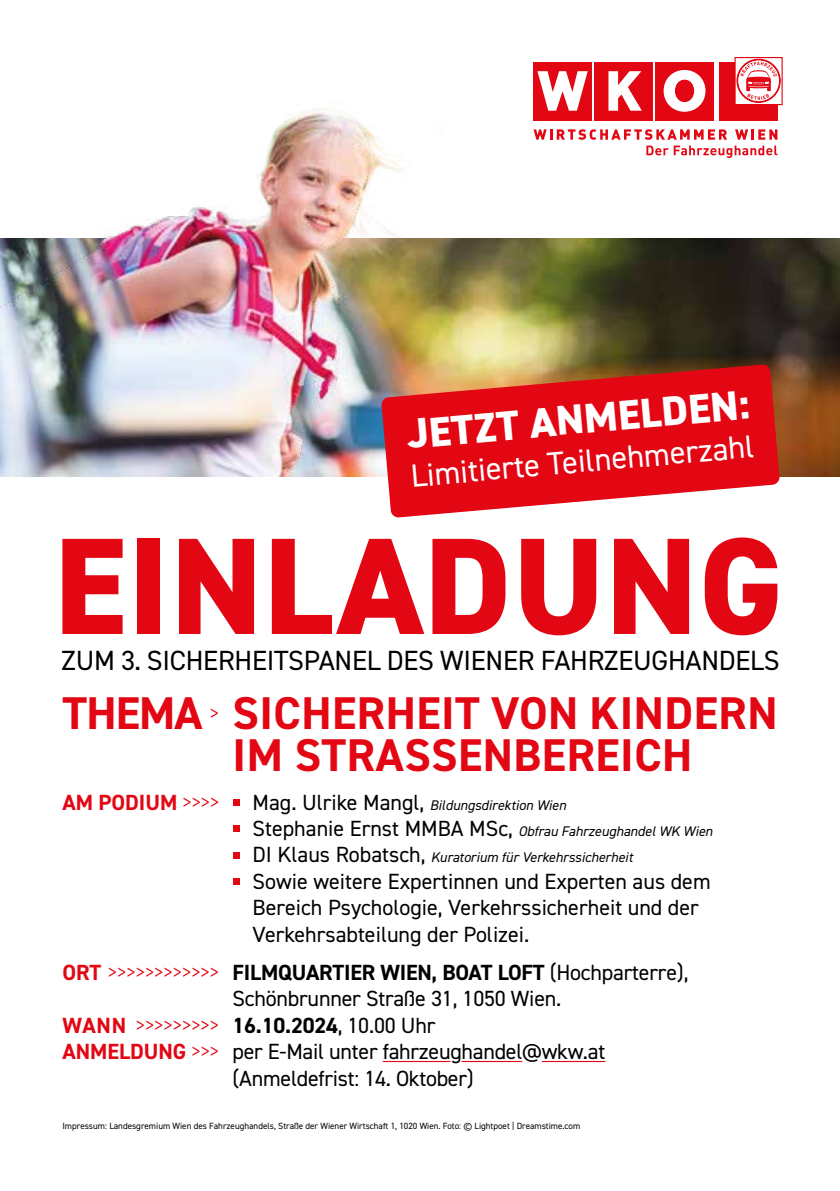
<style>
.page{position:relative;width:840px;height:1191px;background:#fff}
.page>*{position:absolute;margin:0;border:0;box-sizing:border-box;transform-origin:0 0}
.t1{font:800 137.8px "DIN2014";letter-spacing:.01em;color:#e30613}
.t2{font:700 46px/42px "DIN2014";letter-spacing:.01em;color:#e30613}
.t3{font:800 41.8px "DIN2014";color:#fff}
.t4{font:32.2px "DIN2014";color:#fff}
.t5{font:27.8px "DIN2014";letter-spacing:-.01em;color:#000}
.t6{font:22px/26.4px "DIN2014";color:#000}
.t7{font:700 22px "DIN2014";letter-spacing:-.01em;color:#000}
.t8{font:700 22px "DIN2014";color:#e30613}
.t9{font:italic 14px/26.4px "DIN2014";color:#000}
.t10{font:9px "DIN2014";color:#000}
.s1{font-weight:300}
.s2{font-style:normal;font-size:22px}
.s3{color:#e30613}
.s4{font-weight:300;color:#e30613}
.s5{font-weight:400}
.s6{font-weight:700;color:#e30613}
</style>
<div class="page">
<img style="left:822px;top:238px;width:17px;height:238px">
<img style="left:0;top:57px;width:822px;height:419px">
<div style="left:655px;top:62px;width:58px;height:58px;background:#e30613"></div>
<div style="left:594px;top:62px;width:58px;height:58px;background:#e30613"></div>
<svg style="left:608px;top:71px;width:33px;height:40px"></svg>
<div style="left:533px;top:62px;width:58px;height:58px;background:#e30613"></div>
<svg style="left:537px;top:71px;width:50px;height:40px"></svg>
<svg style="left:663px;top:70px;width:42px;height:42px"></svg>
<div style="left:675px;top:80px;width:18px;height:21px;background:#e30613;border-radius:50%"></div>
<div style="left:674px;top:80px;width:19px;height:22px;border:1px solid #e30613;border-radius:50%"></div>
<div style="left:719px;top:62px;width:58px;height:58px;background:#e30613"></div>
<svg style="left:734px;top:57px;width:48px;height:48px"></svg>
<svg style="left:533px;top:129px;width:193px;height:11px"></svg>
<svg style="left:734px;top:129px;width:43px;height:11px"></svg>
<svg style="left:646px;top:146px;width:131px;height:12px"></svg>
<svg style="left:736px;top:59px;width:44px;height:44px"></svg>
<hr style="left:382px;top:1061px;width:68px;height:1px;background:#e30613">
<hr style="left:461px;top:1061px;width:61px;height:1px;background:#e30613">
<hr style="left:541px;top:1061px;width:64px;height:1px;background:#e30613">
<div style="left:232px;top:799px;width:7px;height:6px;background:#e30613"></div>
<div style="left:232px;top:825px;width:7px;height:7px;background:#e30613"></div>
<div style="left:232px;top:851px;width:7px;height:7px;background:#e30613"></div>
<div style="left:232px;top:878px;width:7px;height:7px;background:#e30613"></div>
<svg style="left:381px;top:364px;width:398px;height:154px;background:#e03235"></svg>
<h3 class="t3" style="left:404px;top:406px;width:345px;rotate:-5deg">JETZT ANMELDEN:</h3>
<h3 class="t4" style="left:409px;top:456px;width:346px;rotate:-5deg">Limitierte Teilnehmerzahl</h3>
<h1 class="t1" style="left:54px;top:495px;width:730px">EINLADUNG</h1>
<p class="t5" style="left:62px;top:643px;width:719px">ZUM 3. SICHERHEITSPANEL DES WIENER FAHRZEUGHANDELS</p>
<h2 class="t2" style="left:232px;top:692px;width:546px;text-indent:-170px">THEMA <sup>&gt;</sup> SICHERHEIT VON KINDERN<br>IM STRASSENBEREICH</h2>
<p class="t8" style="left:62px;top:787px;width:159px">AM PODIUM <span class="s1">&gt;&gt;&gt;&gt;</span></p>
<p class="t9" style="left:252px;top:791px;width:461px"><span class="s2">Mag. Ulrike Mangl,</span> Bildungsdirektion Wien<br><span class="s2">Stephanie Ernst MMBA MSc,</span> Obfrau Fahrzeughandel WK Wien<br><span class="s2">DI Klaus Robatsch,</span> Kuratorium für Verkehrssicherheit</p>
<p class="t6" style="left:252px;top:867px;width:459px">Sowie weitere Expertinnen und Experten aus dem<br>Bereich Psychologie, Verkehrssicherheit und der<br>Verkehrsabteilung der Polizei.</p>
<p class="t7" style="left:62px;top:957px;width:627px"><span class="s3">ORT</span> <span class="s4">&gt;&gt;&gt;&gt;&gt;&gt;&gt;&gt;&gt;&gt;&gt;&gt;</span> FILMQUARTIER WIEN, BOAT LOFT <span class="s5">(Hochparterre),</span></p>
<p class="t6" style="left:232px;top:985px;width:330px">Schönbrunner Straße 31, 1050 Wien.</p>
<p class="t7" style="left:62px;top:1010px;width:374px"><span class="s3">WANN</span> <span class="s4">&gt;&gt;&gt;&gt;&gt;&gt;&gt;&gt;&gt;</span> 16.10.2024<span class="s5">, 10.00 Uhr</span></p>
<p class="t6" style="left:62px;top:1038px;width:544px"><span class="s6">ANMELDUNG</span> <span class="s4">&gt;&gt;&gt;</span> per E-Mail unter fahrzeughandel@wkw.at</p>
<p class="t6" style="left:232px;top:1064px;width:242px">(Anmeldefrist: 14. Oktober)</p>
<p class="t10" style="left:62px;top:1119px;width:519px">Impressum: Landesgremium Wien des Fahrzeughandels, Straße der Wiener Wirtschaft 1, 1020 Wien. Foto: © Lightpoet | Dreamstime.com</p>
</div>
